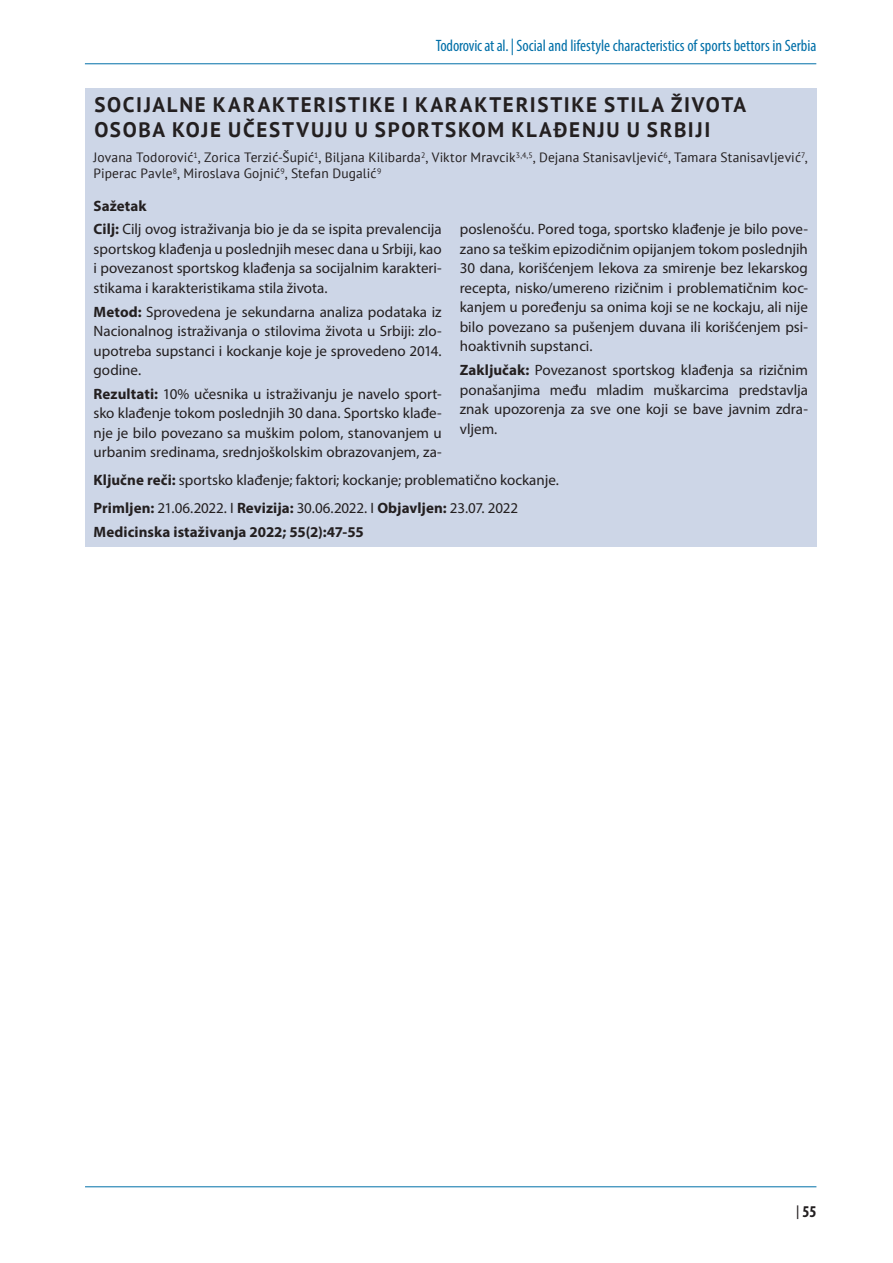
<style>
.page{position:relative;width:893px;height:1263px;background:#fff}
.page>*{position:absolute;margin:0;border:0;box-sizing:border-box;transform-origin:0 0}
.naslov_sazetak_srp{font:700 21px/25.2px "PT Sans";letter-spacing:.08em;color:#231f20}
.heder{font:condensed 16.5px "Myriad Pro";color:#006fa8}
.t1{font:700 condensed 16.5px "Myriad Pro";color:#231f20}
.sazetak_srp{font:15px/19.5px "Myriad Pro";color:#231f20;text-align:justify}
.sazetak_1_kol{font:15px "Myriad Pro";color:#231f20}
.sazetak{font:700 15px "Myriad Pro";letter-spacing:.005em;color:#231f20}
.imena_srp{font:13.5px/16.2px "PT Sans";letter-spacing:.005em;color:#231f20}
.s1{font-weight:700}
.s2{font-family:"PT Sans";font-weight:400;font-stretch:normal}
</style>
<div class="page">
<hr style="left:85px;top:63px;width:731px;height:1px;background:#006fa8">
<hr style="left:85px;top:1186px;width:731px;height:1px;background:#006fa8">
<div style="left:85px;top:88px;width:731px;height:458px;background:#cdd6e7"></div>
<p class="heder" style="left:436px;top:35px;width:382px">Todorovic at al. | Social and lifestyle characteristics of sports bettors in Serbia</p>
<p class="naslov_sazetak_srp" style="left:94px;top:92px;width:653px">SOCIJALNE KARAKTERISTIKE I KARAKTERISTIKE STILA ŽIVOTA<br>OSOBA KOJE UČESTVUJU U SPORTSKOM KLAĐENJU U SRBIJI</p>
<p class="imena_srp" style="left:94px;top:149px;width:715px">Jovana Todorović<sup>1</sup>, Zorica Terzić-Šupić<sup>1</sup>, Biljana Kilibarda<sup>2</sup>, Viktor Mravcik<sup>3,4,5</sup>, Dejana Stanisavljević<sup>6</sup>, Tamara Stanisavljević<sup>7</sup>,<br>Piperac Pavle<sup>8</sup>, Miroslava Gojnić<sup>9</sup>, Stefan Dugalić<sup>9</sup></p>
<p class="sazetak" style="left:94px;top:196px;width:55px">Sažetak</p>
<p class="sazetak_srp" style="left:94px;top:219px;width:350px"><span class="s1">Cilj:</span> Cilj ovog istraživanja bio je da se ispita prevalencija sportskog klađenja u poslednjih mesec dana u Srbiji, kao i povezanost sportskog klađenja sa socijalnim karakteri&shy;stikama i karakteristikama stila života.</p>
<p class="sazetak_srp" style="left:94px;top:302px;width:350px"><span class="s1">Metod:</span> Sprovedena je sekundarna analiza podataka iz Nacionalnog istraživanja o stilovima života u Srbiji: zlo&shy;upotreba supstanci i kockanje koje je sprovedeno 2014. godine.</p>
<p class="sazetak_srp" style="left:94px;top:384px;width:350px"><span class="s1">Rezultati:</span> 10% učesnika u istraživanju je navelo sport&shy;sko klađenje tokom poslednjih 30 dana. Sportsko klađe&shy;nje je bilo povezano sa muškim polom, stanovanjem u urbanim sredinama, srednjoškolskim obrazovanjem, za-</p>
<p class="sazetak_srp" style="left:460px;top:219px;width:350px">poslenošću. Pored toga, sportsko klađenje je bilo pove&shy;zano sa teškim epizodičnim opijanjem tokom poslednjih 30 dana, korišćenjem lekova za smirenje bez lekarskog recepta, nisko/umereno rizičnim i problematičnim koc&shy;kanjem u poređenju sa onima koji se ne kockaju, ali nije bilo povezano sa pušenjem duvana ili korišćenjem psi&shy;hoaktivnih supstanci.</p>
<p class="sazetak_srp" style="left:460px;top:360px;width:350px"><span class="s1">Zaključak:</span> Povezanost sportskog klađenja sa rizičnim ponašanjima među mladim muškarcima predstavlja znak upozorenja za sve one koji se bave javnim zdra&shy;vljem.</p>
<p class="sazetak_1_kol" style="left:94px;top:471px;width:467px"><span class="s1">Ključne reči:</span> sportsko klađenje; faktori; kockanje; problematično kockanje.</p>
<p class="sazetak_1_kol" style="left:94px;top:499px;width:426px"><span class="s1">Primljen:</span> 21.06.2022. I <span class="s1">Revizija:</span> 30.06.2022. I <span class="s1">Objavljen:</span> 23.07. 2022</p>
<p class="sazetak" style="left:94px;top:522px;width:272px">Medicinska istaživanja 2022; 55(2):47-55</p>
<p class="t1" style="left:796px;top:1201px;width:22px"><span class="s2">|</span> 55</p>
</div>
